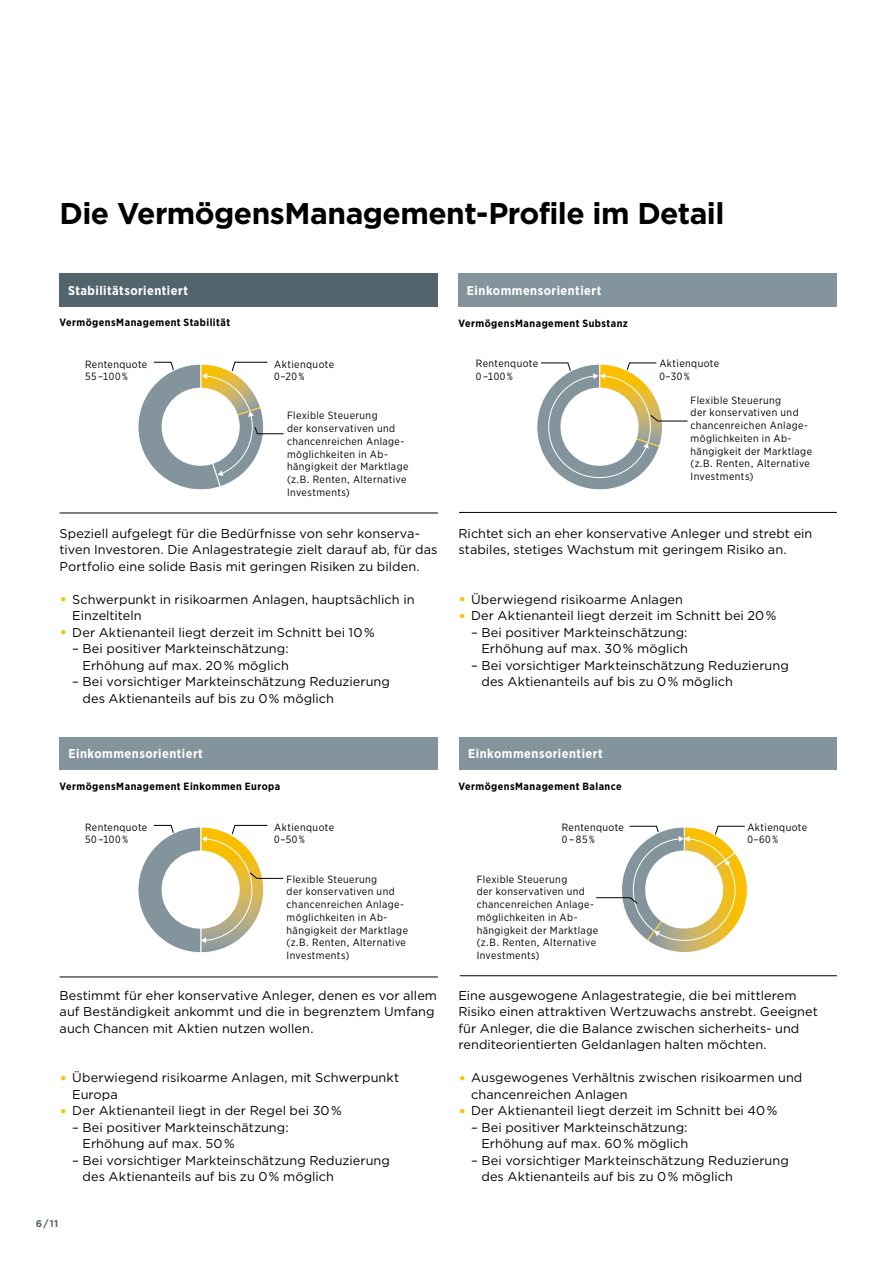
<style>
.page{position:relative;width:893px;height:1263px;background:#fff}
.page>*{position:absolute;margin:0;border:0;box-sizing:border-box;transform-origin:0 0}
.t1{font:700 30px "Gotham";letter-spacing:-.02em;color:#000}
.t2{font:12.75px/16.5px "Gotham";letter-spacing:.005em;color:#000}
.t3{font:700 12.75px "Gotham Narrow";letter-spacing:.035em;color:#fff}
.t4{font:10.5px/12.8px "Gotham Narrow";letter-spacing:.04em;color:#000}
.t5{font:700 10.5px "Gotham Narrow";letter-spacing:.045em;color:#000}
.t6{font:700 9.75px "Gotham";color:#52646c}
.s1{font-size:16.5px;color:#fcbf00}
</style>
<div class="page">
<hr style="left:460px;top:975px;width:377px;height:1px;background:#000">
<hr style="left:60px;top:977px;width:378px;height:1px;background:#000">
<div style="left:60px;top:737px;width:378px;height:32px;background:#83949d"></div>
<div style="left:460px;top:737px;width:377px;height:32px;background:#83949d"></div>
<hr style="left:60px;top:513px;width:378px;height:1px;background:#000">
<hr style="left:459px;top:512px;width:378px;height:1px;background:#000">
<div style="left:60px;top:274px;width:378px;height:33px;background:#52646c"></div>
<div style="left:458px;top:274px;width:379px;height:33px;background:#83949d"></div>
<svg style="left:138px;top:362px;width:146px;height:128px"></svg>
<svg style="left:537px;top:362px;width:151px;height:128px"></svg>
<svg style="left:138px;top:825px;width:146px;height:128px"></svg>
<svg style="left:596px;top:826px;width:152px;height:126px"></svg>
<h1 class="t1" style="left:60px;top:193px;width:666px">Die VermögensManagement-Profile im Detail</h1>
<p class="t3" style="left:68px;top:283px;width:121px">Stabilitätsorientiert</p>
<p class="t3" style="left:467px;top:283px;width:136px">Einkommensorientiert</p>
<p class="t5" style="left:60px;top:316px;width:172px">VermögensManagement Stabilität</p>
<p class="t4" style="left:85px;top:357px;width:64px">Rentenquote<br>55 –100 %</p>
<p class="t4" style="left:274px;top:357px;width:61px">Aktienquote<br>0–20 %</p>
<p class="t4" style="left:287px;top:409px;width:123px">Flexible Steuerung<br>der konservativen und chancenreichen Anlage&shy;möglichkeiten in Ab&shy;hängigkeit der Marktlage (z.B. Renten, Alternative<br>Investments)</p>
<p class="t2" style="left:60px;top:525px;width:379px">Speziell aufgelegt für die Bedürfnisse von sehr konserva&shy;tiven Investoren. Die Anlagestrategie zielt darauf ab, für das<br>Portfolio eine solide Basis mit geringen Risiken zu bilden.</p>
<p class="t2" style="left:72px;top:591px;width:344px;text-indent:-13px"><span class="s1">•</span> Schwerpunkt in risikoarmen Anlagen, hauptsächlich in<br>Einzeltiteln</p>
<p class="t2" style="left:60px;top:624px;width:317px"><span class="s1">•</span> Der Aktienanteil liegt derzeit im Schnitt bei 10 %</p>
<p class="t2" style="left:72px;top:640px;width:218px;text-align:right">– Bei positiver Markteinschätzung:<br>Erhöhung auf max. 20 % möglich</p>
<p class="t2" style="left:83px;top:673px;width:309px;text-indent:-10px">– Bei vorsichtiger Markteinschätzung Reduzierung des Aktienanteils auf bis zu 0 % möglich</p>
<p class="t5" style="left:458px;top:316px;width:171px">VermögensManagement Substanz</p>
<p class="t4" style="left:476px;top:357px;width:64px">Rentenquote<br>0 –100 %</p>
<p class="t4" style="left:659px;top:357px;width:61px">Aktienquote<br>0–30 %</p>
<p class="t4" style="left:691px;top:393px;width:123px">Flexible Steuerung<br>der konservativen und chancenreichen Anlage&shy;möglichkeiten in Ab&shy;hängigkeit der Marktlage (z.B. Renten, Alternative<br>Investments)</p>
<p class="t2" style="left:458px;top:525px;width:356px">Richtet sich an eher konservative Anleger und strebt ein stabiles, stetiges Wachstum mit geringem Risiko an.</p>
<p class="t2" style="left:458px;top:591px;width:226px"><span class="s1">•</span> Überwiegend risikoarme Anlagen</p>
<p class="t2" style="left:458px;top:607px;width:319px"><span class="s1">•</span> Der Aktienanteil liegt derzeit im Schnitt bei 20 %</p>
<p class="t2" style="left:471px;top:624px;width:218px;text-align:right">– Bei positiver Markteinschätzung:<br>Erhöhung auf max. 30 % möglich</p>
<p class="t2" style="left:481px;top:657px;width:309px;text-indent:-10px">– Bei vorsichtiger Markteinschätzung Reduzierung des Aktienanteils auf bis zu 0 % möglich</p>
<p class="t3" style="left:68px;top:746px;width:136px">Einkommensorientiert</p>
<p class="t3" style="left:468px;top:746px;width:136px">Einkommensorientiert</p>
<p class="t5" style="left:60px;top:779px;width:222px">VermögensManagement Einkommen Europa</p>
<p class="t4" style="left:85px;top:820px;width:64px">Rentenquote<br>50 –100 %</p>
<p class="t4" style="left:274px;top:820px;width:61px">Aktienquote<br>0–50 %</p>
<p class="t5" style="left:458px;top:779px;width:165px">VermögensManagement Balance</p>
<p class="t4" style="left:562px;top:820px;width:64px">Rentenquote<br>0 – 85 %</p>
<p class="t4" style="left:747px;top:820px;width:61px">Aktienquote<br>0–60 %</p>
<p class="t4" style="left:287px;top:872px;width:123px">Flexible Steuerung<br>der konservativen und chancenreichen Anlage&shy;möglichkeiten in Ab&shy;hängigkeit der Marktlage (z.B. Renten, Alternative<br>Investments)</p>
<p class="t4" style="left:477px;top:872px;width:123px">Flexible Steuerung<br>der konservativen und chancenreichen Anlage&shy;möglichkeiten in Ab&shy;hängigkeit der Marktlage (z.B. Renten, Alternative<br>Investments)</p>
<p class="t2" style="left:60px;top:987px;width:379px">Bestimmt für eher konservative Anleger, denen es vor allem auf Beständigkeit ankommt und die in begrenztem Umfang auch Chancen mit Aktien nutzen wollen.</p>
<p class="t2" style="left:72px;top:1069px;width:328px;text-indent:-13px"><span class="s1">•</span> Überwiegend risikoarme Anlagen, mit Schwerpunkt<br>Europa</p>
<p class="t2" style="left:60px;top:1102px;width:284px"><span class="s1">•</span> Der Aktienanteil liegt in der Regel bei 30 %</p>
<p class="t2" style="left:83px;top:1119px;width:207px;text-indent:-10px">– Bei positiver Markteinschätzung:<br>Erhöhung auf max. 50 %</p>
<p class="t2" style="left:83px;top:1152px;width:309px;text-indent:-10px">– Bei vorsichtiger Markteinschätzung Reduzierung des Aktienanteils auf bis zu 0 % möglich</p>
<p class="t6" style="left:36px;top:1217px;width:24px">6 / 11</p>
<p class="t2" style="left:458px;top:987px;width:361px">Eine ausgewogene Anlagestrategie, die bei mittlerem Risiko einen attraktiven Wertzuwachs anstrebt. Geeignet für Anleger, die die Balance zwischen sicherheits- und renditeorientierten Geldanlagen halten möchten.</p>
<p class="t2" style="left:471px;top:1069px;width:333px;text-indent:-13px"><span class="s1">•</span> Ausgewogenes Verhältnis zwischen risikoarmen und chancenreichen Anlagen</p>
<p class="t2" style="left:458px;top:1102px;width:320px"><span class="s1">•</span> Der Aktienanteil liegt derzeit im Schnitt bei 40 %</p>
<p class="t2" style="left:471px;top:1119px;width:219px;text-align:right">– Bei positiver Markteinschätzung:<br>Erhöhung auf max. 60 % möglich</p>
<p class="t2" style="left:481px;top:1152px;width:309px;text-indent:-10px">– Bei vorsichtiger Markteinschätzung Reduzierung des Aktienanteils auf bis zu 0 % möglich</p>
</div>
